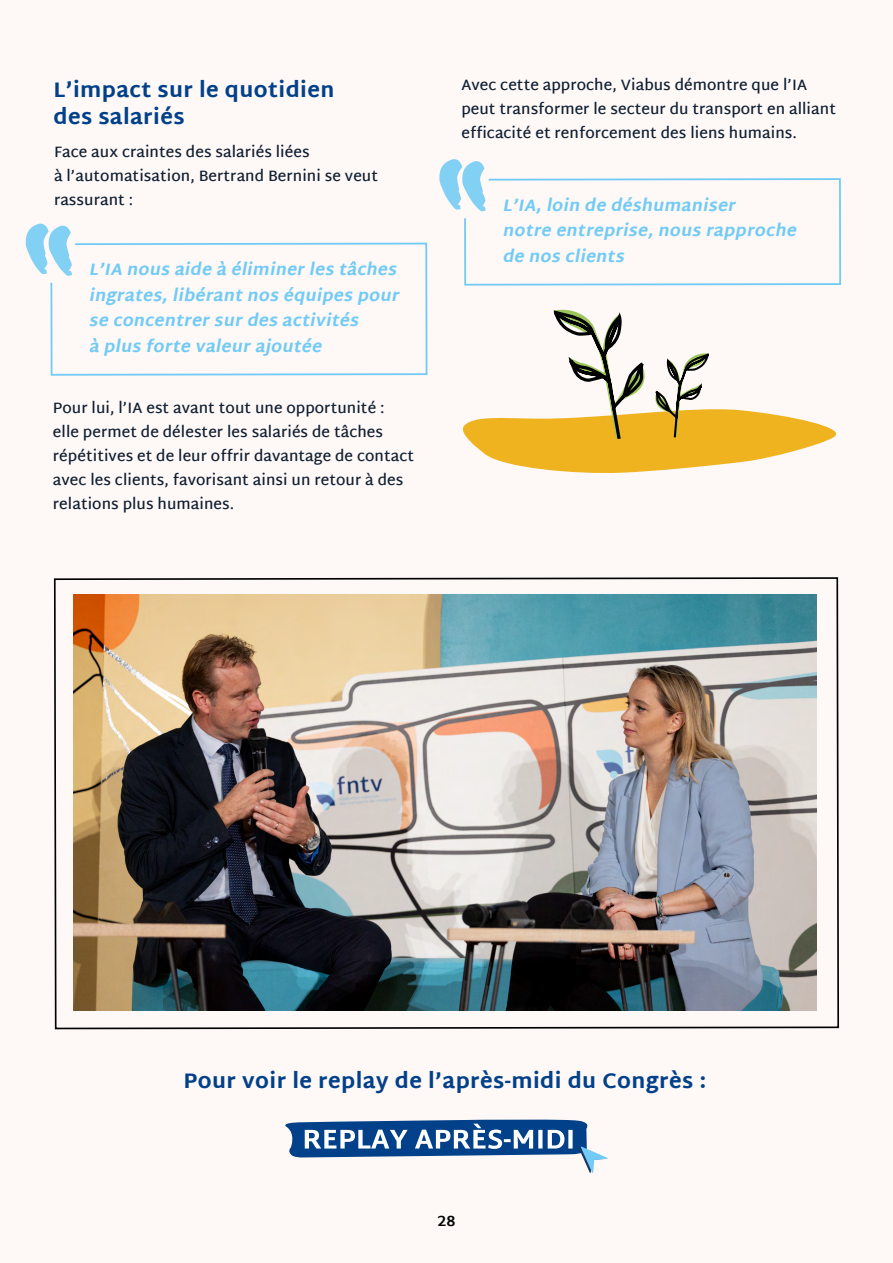
<style>
.page{position:relative;width:893px;height:1263px;background:#fef8f7}
.page>*{position:absolute;margin:0;border:0;box-sizing:border-box;transform-origin:0 0}
.t1{font:800 21px/27px "Martel Sans";letter-spacing:.02em;color:#024189}
.t2{font:italic 800 16.5px/25.5px "Martel Sans";color:#71cbf4}
.t3{font:600 15px/24px "Martel Sans";letter-spacing:.005em;color:#102032}
.t4{font:700 15px "Martel Sans";color:#020203}
</style>
<div class="page">
<svg style="left:50px;top:242px;width:378px;height:134px"></svg>
<svg style="left:25px;top:223px;width:63px;height:61px"></svg>
<svg style="left:439px;top:159px;width:402px;height:127px"></svg>
<img style="left:53px;top:577px;width:787px;height:453px">
<svg style="left:462px;top:309px;width:375px;height:164px"></svg>
<svg style="left:285px;top:1119px;width:323px;height:54px"></svg>
<h1 class="t1" style="left:53px;top:76px;width:282px">L’impact sur le quotidien des salariés</h1>
<p class="t3" style="left:54px;top:140px;width:326px">Face aux craintes des salariés liées<br>à l’automatisation, Bertrand Bernini se veut rassurant :</p>
<p class="t2" style="left:89px;top:257px;width:316px">L’IA nous aide à éliminerles tâches ingrates,libérantnos équipes pour se concentrersurdes activités<br>à plus forte valeurajoutée</p>
<p class="t3" style="left:53px;top:396px;width:363px">Pour lui, l’IA est avant tout une opportunité : elle permet de délester les salariés de tâches répétitives et de leur offrir davantage de contact avec les clients, favorisant ainsi un retour à des relations plus humaines.</p>
<p class="t3" style="left:461px;top:72px;width:376px">Avec cette approche, Viabus démontre que l’IA peut transformer le secteur du transport en alliant efficacité et renforcement des liens humains.</p>
<p class="t2" style="left:502px;top:192px;width:300px">L’IA,loin de déshumaniser<br>notre entreprise,nous rapproche de nos clients</p>
<h1 class="t1" style="left:184px;top:1067px;width:524px">Pour voir le replay de l’après-midi du Congrès :</h1>
<p class="t4" style="left:437px;top:1212px;width:20px">28</p>
</div>
